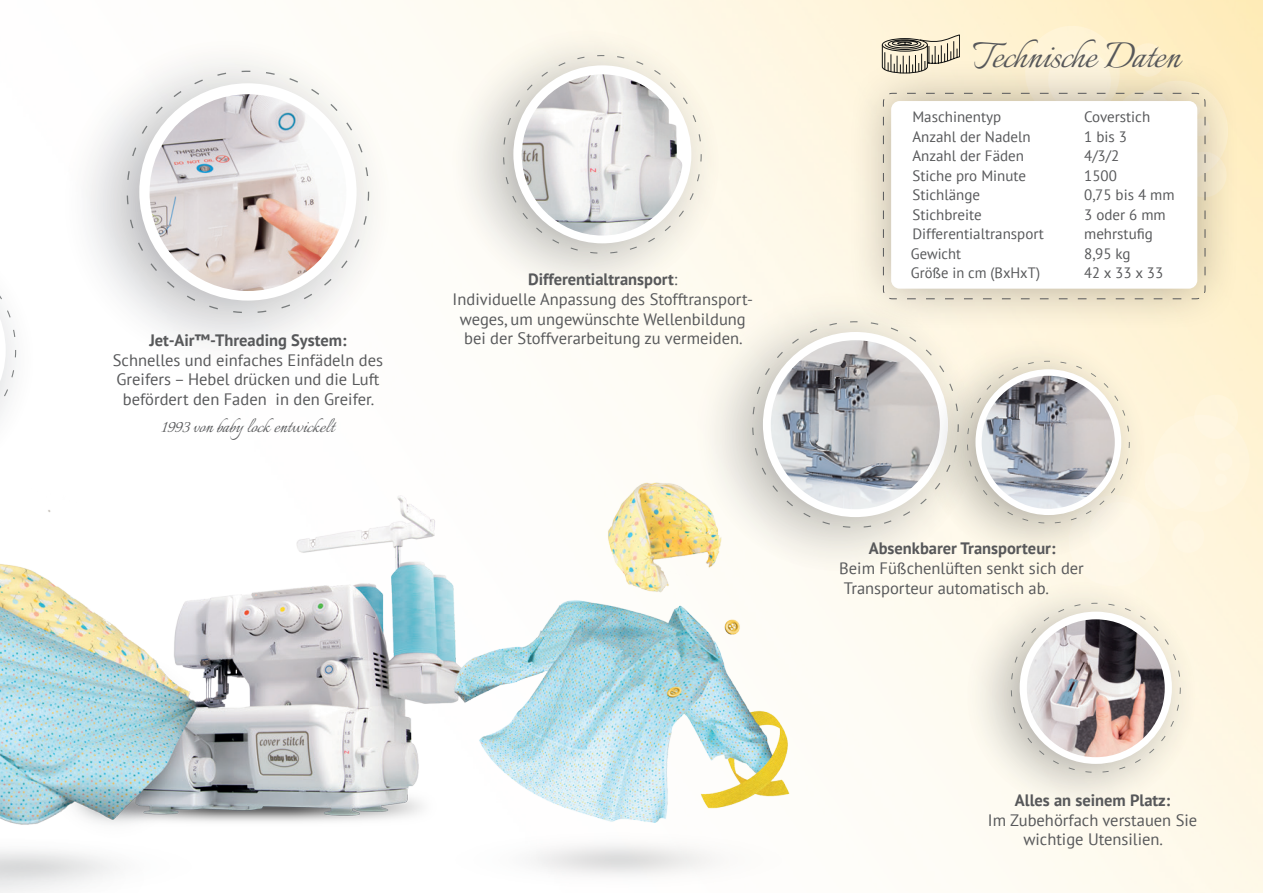
<style>
.page{position:relative;width:1263px;height:893px;background:#fff}
.page>*{position:absolute;margin:0;border:0;box-sizing:border-box;transform-origin:0 0}
.t1{font:45px "Italianno";color:#57585a}
.t2{font:22.5px "Italianno";color:#57585a}
.t3{font:16.5px/19.8px "PT Sans";color:#57585a;text-align:center}
.t4{font:700 16.5px "PT Sans";color:#57585a}
.t5{font:15px "PT Sans";color:#57585a}
.s1{font-weight:700}
</style>
<div class="page">
<img style="left:0;top:368px;width:837px;height:525px">
<svg style="left:0;top:285px;width:33px;height:163px"></svg>
<svg style="left:72px;top:41px;width:318px;height:325px"></svg>
<svg style="left:127px;top:71px;width:242px;height:242px"></svg>
<svg style="left:345px;top:178px;width:10px;height:25px"></svg>
<img style="left:150px;top:94px;width:196px;height:197px;border-radius:98px">
<svg style="left:967px;top:586px;width:228px;height:224px;background:#f8f4e6"></svg>
<svg style="left:1011px;top:603px;width:170px;height:170px"></svg>
<img style="left:1027px;top:619px;width:138px;height:138px;border-radius:69px">
<svg style="left:698px;top:293px;width:280px;height:278px"></svg>
<svg style="left:752px;top:321px;width:207px;height:207px"></svg>
<img style="left:771px;top:340px;width:169px;height:169px;border-radius:84px">
<svg style="left:924px;top:338px;width:221px;height:219px;background:#f1ebdc"></svg>
<svg style="left:967px;top:361px;width:282px;height:225px;background:#f9f1dd"></svg>
<img style="left:982px;top:376px;width:133px;height:133px;border-radius:67px">
<svg style="left:452px;top:31px;width:266px;height:266px"></svg>
<svg style="left:503px;top:55px;width:199px;height:199px"></svg>
<img style="left:522px;top:74px;width:161px;height:162px;border-radius:81px">
<div style="left:848px;top:58px;width:392px;height:276px;background:#231f20;opacity:.35"></div>
<svg style="left:882px;top:26px;width:346px;height:254px;background:#f2e6c6"></svg>
<svg style="left:883px;top:93px;width:323px;height:207px"></svg>
<p class="t4" style="left:149px;top:329px;width:199px">Jet-Air™-Threading System:</p>
<p class="t3" style="left:113px;top:349px;width:272px">Schnelles und einfaches Einfädeln des<br>Greifers – Hebel drücken und die Luft befördert den Faden in den Greifer.</p>
<h2 class="t2" style="left:161px;top:414px;width:175px">1993 von baby lock entwickelt</h2>
<p class="t3" style="left:453px;top:269px;width:302px"><span class="s1">Differentialtransport</span>:<br>Individuelle Anpassung des Stofftransport&shy;weges, um ungewünschte Wellenbildung bei der Stoffverarbeitung zu vermeiden.</p>
<h1 class="t1" style="left:973px;top:31px;width:209px">Technische Daten</h1>
<p class="t5" style="left:912px;top:107px;width:90px">Maschinentyp</p>
<p class="t5" style="left:1084px;top:107px;width:68px">Coverstich</p>
<p class="t5" style="left:912px;top:127px;width:120px">Anzahl der Nadeln</p>
<p class="t5" style="left:1084px;top:127px;width:44px">1 bis 3</p>
<p class="t5" style="left:912px;top:146px;width:113px">Anzahl der Fäden</p>
<p class="t5" style="left:1084px;top:146px;width:37px">4/3/2</p>
<p class="t5" style="left:912px;top:166px;width:115px">Stiche pro Minute</p>
<p class="t5" style="left:1084px;top:166px;width:34px">1500</p>
<p class="t5" style="left:912px;top:185px;width:69px">Stichlänge</p>
<p class="t5" style="left:1084px;top:185px;width:92px">0,75 bis 4 mm</p>
<p class="t5" style="left:912px;top:205px;width:71px">Stichbreite</p>
<p class="t5" style="left:1084px;top:205px;width:83px">3 oder 6 mm</p>
<p class="t5" style="left:912px;top:224px;width:133px">Differentialtransport</p>
<p class="t5" style="left:1084px;top:224px;width:70px">mehrstufig</p>
<p class="t5" style="left:911px;top:244px;width:52px">Gewicht</p>
<p class="t5" style="left:1084px;top:244px;width:48px">8,95 kg</p>
<p class="t5" style="left:911px;top:263px;width:131px">Größe in cm (BxHxT)</p>
<p class="t5" style="left:1084px;top:263px;width:81px">42 x 33 x 33</p>
<p class="t4" style="left:869px;top:538px;width:188px">Absenkbarer Transporteur:</p>
<p class="t3" style="left:839px;top:558px;width:246px;text-align:left">Beim Füßchenlüften senkt sich der<br>Transporteur automatisch ab.</p>
<p class="t4" style="left:1015px;top:789px;width:157px">Alles an seinem Platz:</p>
<p class="t3" style="left:988px;top:809px;width:211px">Im Zubehörfach verstauen Sie wichtige Utensilien.</p>
</div>
